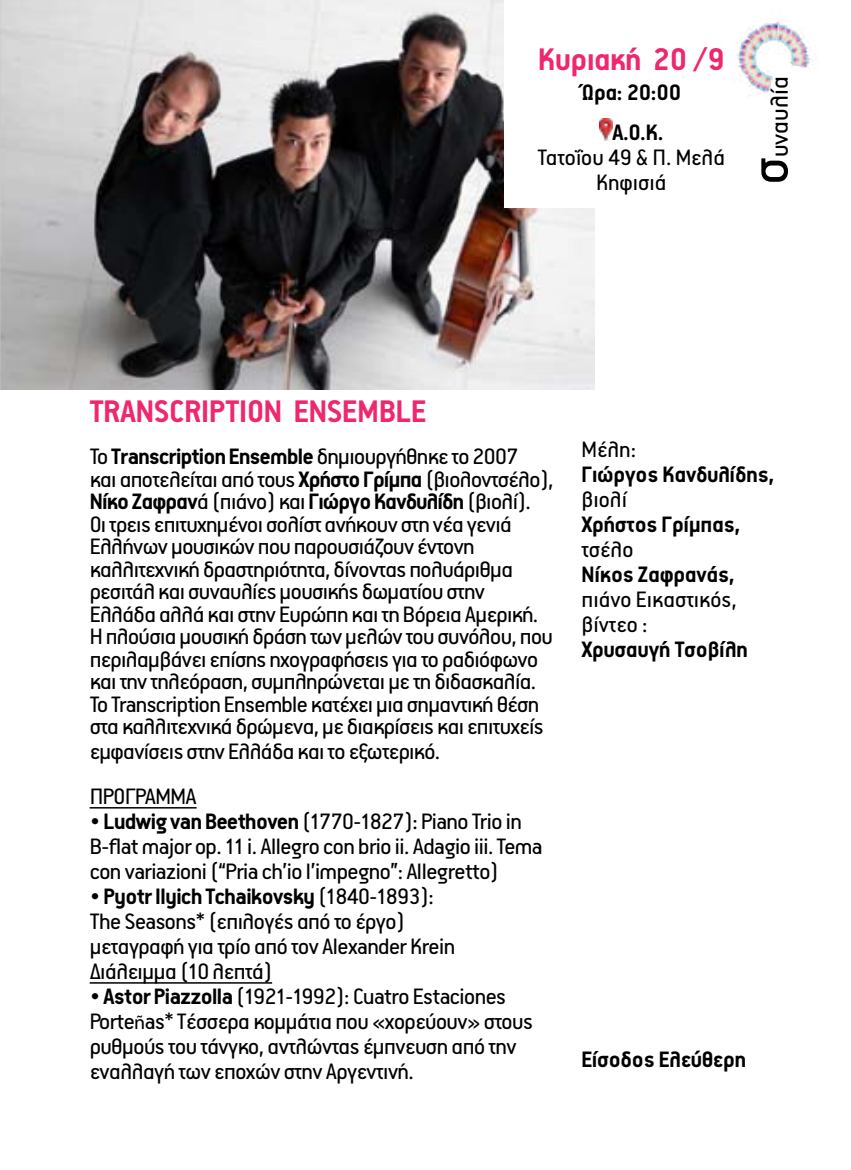
<style>
.page{position:relative;width:851px;height:1170px;background:#fff}
.page>*{position:absolute;margin:0;border:0;box-sizing:border-box;transform-origin:0 0}
.t1{font:700 35px "PF Premier Text";color:#ee276f}
.t2{font:27.5px "PF Premier Text";color:#000}
.t3{font:25px/22.5px "PF Premier Text";letter-spacing:-.025em;color:#000}
.t4{font:700 25px/40px "PF Premier Text";color:#000;text-align:center}
.t5{font:25px/25px "PF Premier Text";color:#000}
.s1{font-size:60px}
.s2{font-weight:700}
.s3{font-family:"Myriad Pro";font-size:20px}
</style>
<div class="page">
<img style="left:0;top:0;width:594px;height:389px">
<hr style="left:90px;top:807px;width:106px;height:1px;background:#000">
<hr style="left:90px;top:982px;width:182px;height:1px;background:#000">
<div style="left:504px;top:0;width:254px;height:208px;background:#fff"></div>
<img style="left:599px;top:119px;width:13px;height:21px">
<img style="left:736px;top:21px;width:77px;height:75px">
<h1 class="t1" style="left:538px;top:42px;width:188px">Kυριακή 20 /9</h1>
<p class="t4" style="left:581px;top:72px;width:101px">Ώρα: 20:00<br>Α.Ο.Κ.</p>
<p class="t5" style="left:537px;top:145px;width:189px;text-align:center">Τατοΐου 49 &amp; Π. Μελά<br>Κηφισιά</p>
<p class="t2" style="left:765px;top:184px;width:109px;rotate:-90deg"><span class="s1">σ</span>υναυλία</p>
<h1 class="t1" style="left:90px;top:393px;width:108px">Transcripti</h1>
<h1 class="t1" style="left:247px;top:393px;width:180px">on Ensemble</h1>
<p class="t3" style="left:90px;top:445px;width:465px">Το <span class="s2">Transcription Ensemble</span> δημιουργήθηκε το 2007<br>και αποτελείται από τους <span class="s2">Χρήστο Γρίμπα</span> (βιολοντσέλο), <span class="s2">Νίκο Ζαφραν</span>ά (πιάνο) και <span class="s2">Γιώργο Κανδυλίδη</span> (βιολί).<br>Οι τρεις επιτυχημένοι σολίστ ανήκουν στη νέα γενιά Ελλήνων μουσικών που παρουσιάζουν έντονη καλλιτεχνική δραστηριότητα, δίνοντας πολυάριθμα ρεσιτάλ και συναυλίες μουσικής δωματίου στην Ελλάδα αλλά και στην Ευρώπη και τη Βόρεια Αμερική.<br>Η πλούσια μουσική δράση των μελών του συνόλου, που περιλαμβάνει επίσης ηχογραφήσεις για το ραδιόφωνο και την τηλεόραση, συμπληρώνεται με τη διδασκαλία.<br>Το Transcription Ensemble κατέχει μια σημαντική θέση στα καλλιτεχνικά δρώμενα, με διακρίσεις και επιτυχείς</p>
<p class="t3" style="left:90px;top:729px;width:352px;line-height:45px">εμφανίσεις στην Ελλάδα και το εξωτερικό.<br>ΠΡΟΓΡΑΜΜΑ</p>
<p class="t3" style="left:90px;top:809px;width:454px;line-height:25px">• <span class="s2">Ludwig van Beethoven</span> (1770-1827): Piano Trio in<br>B-flat major op. 11 i. Allegro con brio ii. Adagio iii. Tema con variazioni (“Pria ch’io l’impegno”: Allegretto)</p>
<p class="t3" style="left:90px;top:884px;width:367px;line-height:25px">• <span class="s2">Pyotr Ilyich Tchaikovsky</span> (1840-1893):<br>The Seasons* (επιλογές από το έργο) μεταγραφή για τρίο από τον Alexander Krein Διάλειμμα (10 λεπτά)</p>
<p class="t3" style="left:90px;top:984px;width:445px;line-height:25px">• <span class="s2">Astor Piazzolla</span> (1921-1992): Cuatro Estaciones Porte<span class="s3">ñ</span>as* Tέσσερα κομμάτια που «χορεύουν» στους ρυθμούς του τάνγκο, αντλώντας έμπνευση από την εναλλαγή των εποχών στην Αργεντινή.</p>
<p class="t3" style="left:581px;top:437px;width:56px">Μέλη:</p>
<p class="t4" style="left:581px;top:454px;width:194px">Γιώργος Κανδυλίδης,</p>
<p class="t3" style="left:581px;top:487px;width:47px">βιολί</p>
<p class="t4" style="left:581px;top:504px;width:160px">Χρήστος Γρίμπας,</p>
<p class="t3" style="left:581px;top:537px;width:54px">τσέλο</p>
<p class="t4" style="left:581px;top:554px;width:154px">Νίκος Ζαφρανάς,</p>
<p class="t5" style="left:581px;top:586px;width:157px">πιάνο Εικαστικός, βίντεο :</p>
<p class="t4" style="left:581px;top:629px;width:168px">Χρυσαυγή Τσοβίλη</p>
<p class="t4" style="left:581px;top:1039px;width:166px">Είσοδος Ελεύθερη</p>
</div>
